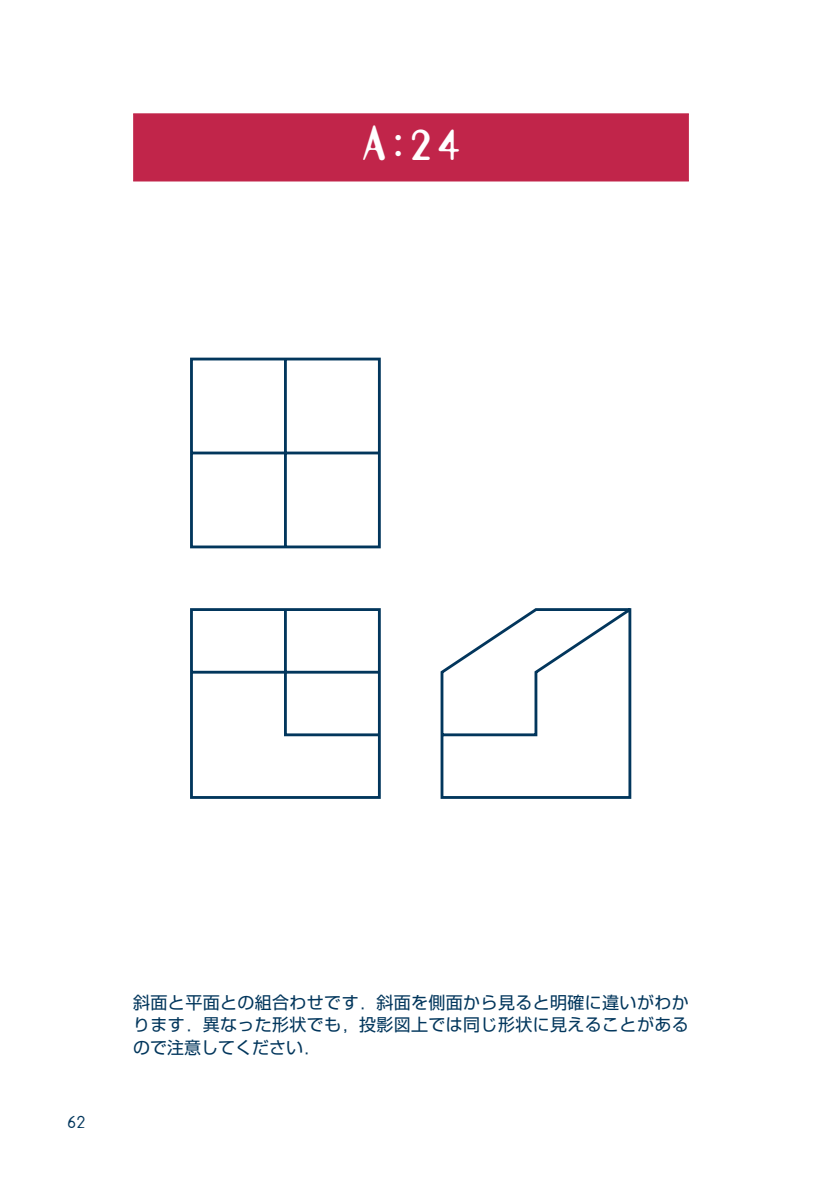
<style>
.page{position:relative;width:840px;height:1190px;background:#fff}
.page>*{position:absolute;margin:0;border:0;box-sizing:border-box;transform-origin:0 0}
.t1{font:700 42.6px "Template Gothic";color:#fff}
.t2{font:17px/22.6px "Shin Go";letter-spacing:.02em;color:#02365c;text-align:justify}
.t3{font:17px "Template Gothic";color:#02365c}
</style>
<div class="page">
<div style="left:134px;top:114px;width:554px;height:67px;background:#c1254a"></div>
<div style="left:133px;top:113px;width:556px;height:68px;border:1px solid #c1254a"></div>
<svg style="left:190px;top:357px;width:442px;height:442px"></svg>
<h1 class="t1" style="left:362px;top:125px;width:100px">A:24</h1>
<p class="t3" style="left:67px;top:1114px;width:20px">62</p>
<p class="t2" style="left:133px;top:993px;width:557px">斜面と平面との組合わせです．斜面を側面から見ると明確に違いがわかります．異なった形状でも，投影図上では同じ形状に見えることがあるので注意してください．</p>
</div>
